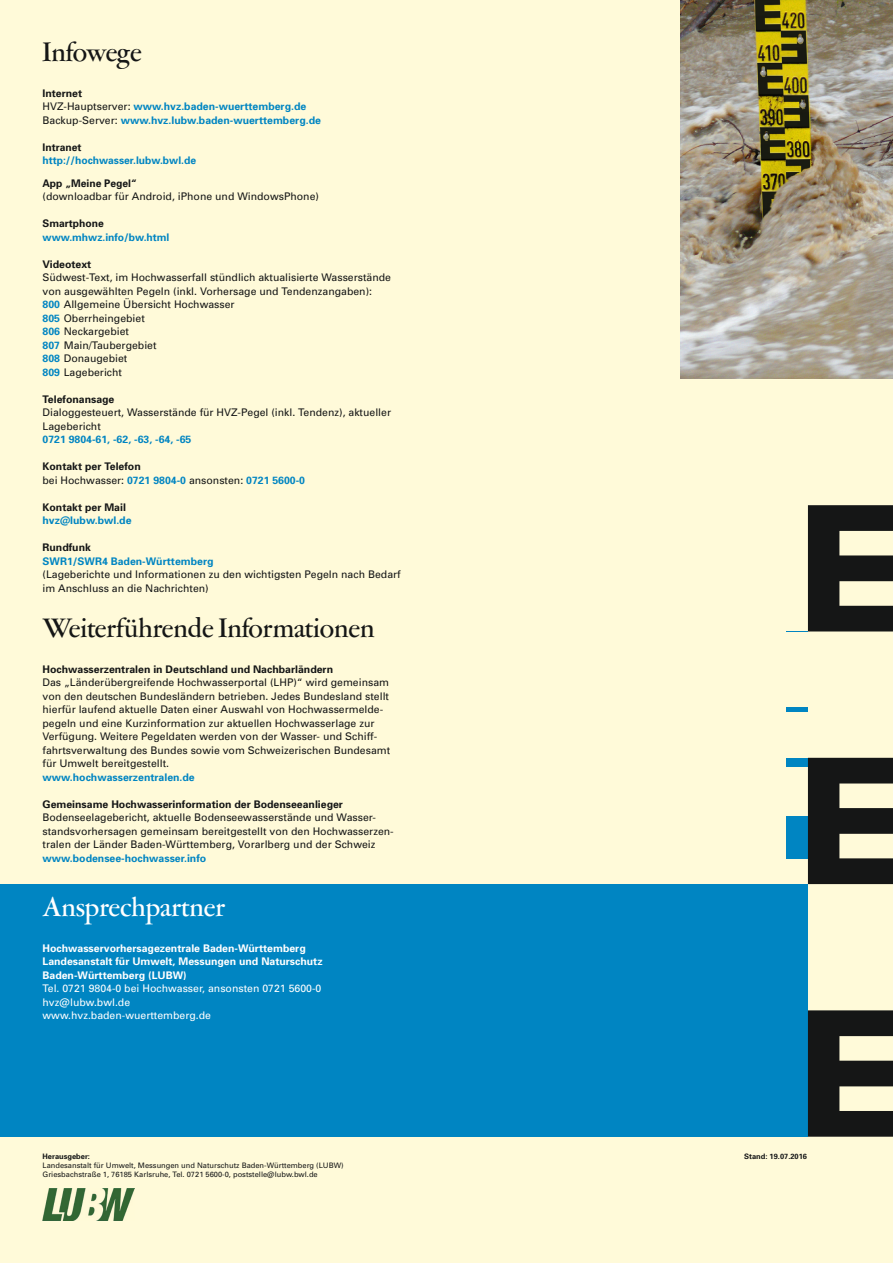
<style>
.page{position:relative;width:893px;height:1263px;background:#fffad9}
.page>*{position:absolute;margin:0;border:0;box-sizing:border-box;transform-origin:0 0}
.t1{font:500 30px "Garamont Amst SH";color:#151616}
.t2{font:500 30px "Garamont Amst SH";color:#fff}
.Zitate{font:10.5px/13.5px "Univers";color:#151616}
.Zitate-2{font:700 10.5px "Univers";color:#0085c2}
.Zitate-3{font:700 10.5px "Univers";color:#151616}
.Zitate-4{font:700 10.5px/13.5px "Univers";color:#fff}
.Zitate-5{font:10.5px "Univers";color:#fff}
.t3{font:7.5px "Univers";color:#151616}
.t4{font:700 7.5px "Univers";color:#151616}
.s1{font-weight:400;color:#151616}
.s2{font-weight:700;color:#0085c2}
.s3{font-weight:700}
</style>
<div class="page">
<div style="left:0;top:884px;width:808px;height:253px;background:#0085c2"></div>
<div style="left:787px;top:758px;width:21px;height:8px;background:#0085c2"></div>
<hr style="left:787px;top:707px;width:21px;height:4px;background:#0085c2">
<div style="left:787px;top:816px;width:21px;height:42px;background:#0085c2"></div>
<svg style="left:808px;top:1010px;width:85px;height:127px"></svg>
<svg style="left:808px;top:758px;width:85px;height:126px"></svg>
<svg style="left:787px;top:505px;width:106px;height:127px"></svg>
<img style="left:680px;top:0;width:213px;height:379px">
<img style="left:43px;top:1189px;width:91px;height:31px">
<p class="t1" style="left:43px;top:37px;width:101px">Infowege</p>
<p class="Zitate-3" style="left:43px;top:86px;width:41px">Internet</p>
<p class="Zitate-2" style="left:43px;top:100px;width:265px"><span class="s1">HVZ-Hauptserver:</span> www.hvz.baden-wuerttemberg.de</p>
<p class="Zitate-2" style="left:43px;top:113px;width:280px"><span class="s1">Backup-Server:</span> www.hvz.lubw.baden-wuerttemberg.de</p>
<p class="Zitate-3" style="left:43px;top:140px;width:40px">Intranet</p>
<p class="Zitate-2" style="left:43px;top:154px;width:155px">http://hochwasser.lubw.bwl.de</p>
<p class="Zitate-3" style="left:43px;top:176px;width:96px">App „Meine Pegel“</p>
<p class="Zitate" style="left:43px;top:189px;width:278px">(downloadbar für Android, iPhone und WindowsPhone)</p>
<p class="Zitate-3" style="left:43px;top:217px;width:63px">Smartphone</p>
<p class="Zitate-2" style="left:43px;top:230px;width:128px">www.mhwz.info/bw.html</p>
<p class="Zitate-3" style="left:43px;top:257px;width:50px">Videotext</p>
<p class="Zitate" style="left:43px;top:270px;width:350px">Südwest-Text, im Hochwasserfall stündlich aktualisierte Wasserstände von ausgewählten Pegeln (inkl. Vorhersage und Tendenzangaben):</p>
<p class="Zitate" style="left:43px;top:297px;width:194px"><span class="s2">800</span> Allgemeine Übersicht Hochwasser</p>
<p class="Zitate" style="left:43px;top:311px;width:104px"><span class="s2">805</span> Oberrheingebiet</p>
<p class="Zitate" style="left:43px;top:324px;width:88px"><span class="s2">806</span> Neckargebiet</p>
<p class="Zitate" style="left:43px;top:338px;width:116px"><span class="s2">807</span> Main/Taubergebiet</p>
<p class="Zitate" style="left:43px;top:351px;width:86px"><span class="s2">808</span> Donaugebiet</p>
<p class="Zitate" style="left:43px;top:365px;width:81px"><span class="s2">809</span> Lagebericht</p>
<p class="Zitate-3" style="left:43px;top:392px;width:73px">Telefonansage</p>
<p class="Zitate" style="left:43px;top:405px;width:350px">Dialoggesteuert, Wasserstände für HVZ-Pegel (inkl. Tendenz), aktueller<br>Lagebericht</p>
<p class="Zitate-2" style="left:43px;top:433px;width:150px">0721 9804-61, -62, -63, -64, -65</p>
<p class="Zitate" style="left:43px;top:459px;width:264px"><span class="s3">Kontakt per Telefon<br></span>bei Hochwasser: <span class="s2">0721 9804-0</span> ansonsten: <span class="s2">0721 5600-0</span></p>
<p class="Zitate-3" style="left:43px;top:500px;width:85px">Kontakt per Mail</p>
<p class="Zitate-2" style="left:43px;top:514px;width:91px">hvz@lubw.bwl.de</p>
<p class="Zitate-3" style="left:43px;top:541px;width:50px">Rundfunk</p>
<p class="Zitate-2" style="left:43px;top:554px;width:173px">SWR1/SWR4 Baden-Württemberg</p>
<p class="Zitate" style="left:43px;top:567px;width:360px">(Lageberichte und Informationen zu den wichtigsten Pegeln nach Bedarf im Anschluss an die Nachrichten)</p>
<p class="t1" style="left:43px;top:613px;width:334px">Weiterführende Informationen</p>
<p class="Zitate-3" style="left:43px;top:662px;width:292px">Hochwasserzentralen in Deutschland und Nachbarländern</p>
<p class="Zitate" style="left:43px;top:675px;width:349px">Das „Länderübergreifende Hochwasserportal (LHP)“ wird gemeinsam von den deutschen Bundesländern betrieben. Jedes Bundesland stellt hierfür laufend aktuelle Daten einer Auswahl von Hochwassermelde&shy;pegeln und eine Kurzinformation zur aktuellen Hochwasserlage zur Verfügung. Weitere Pegeldaten werden von der Wasser- und Schiff&shy;fahrtsverwaltung des Bundes sowie vom Schweizerischen Bundesamt für Umwelt bereitgestellt.</p>
<p class="Zitate-2" style="left:43px;top:770px;width:154px">www.hochwasserzentralen.de</p>
<p class="Zitate-3" style="left:43px;top:797px;width:302px">Gemeinsame Hochwasserinformation der Bodenseeanlieger</p>
<p class="Zitate" style="left:43px;top:810px;width:353px">Bodenseelagebericht, aktuelle Bodenseewasserstände und Wasser&shy;standsvorhersagen gemeinsam bereitgestellt von den Hochwasserzen&shy;tralen der Länder Baden-Württemberg, Vorarlberg und der Schweiz</p>
<p class="Zitate-2" style="left:43px;top:851px;width:165px">www.bodensee-hochwasser.info</p>
<p class="t2" style="left:43px;top:892px;width:184px">Ansprechpartner</p>
<p class="Zitate-4" style="left:43px;top:941px;width:265px">Hochwasservorhersagezentrale Baden-Württemberg</p>
<p class="Zitate-4" style="left:43px;top:954px;width:282px">Landesanstalt für Umwelt, Messungen und Naturschutz<br>Baden-Württemberg (LUBW)</p>
<p class="Zitate-5" style="left:43px;top:982px;width:280px">Tel. 0721 9804-0 bei Hochwasser, ansonsten 0721 5600-0</p>
<p class="Zitate-5" style="left:43px;top:995px;width:89px">hvz@lubw.bwl.de</p>
<p class="Zitate-5" style="left:43px;top:1009px;width:170px">www.hvz.baden-wuerttemberg.de</p>
<p class="t4" style="left:43px;top:1151px;width:49px">Herausgeber:</p>
<p class="t3" style="left:43px;top:1160px;width:303px">Landesanstalt für Umwelt, Messungen und Naturschutz Baden-Württemberg (LUBW)</p>
<p class="t3" style="left:43px;top:1169px;width:277px">Griesbachstraße 1, 76185 Karlsruhe, Tel. 0721 5600-0, poststelle@lubw.bwl.de</p>
<p class="t4" style="left:744px;top:1151px;width:64px">Stand: 19.07.2016</p>
</div>
